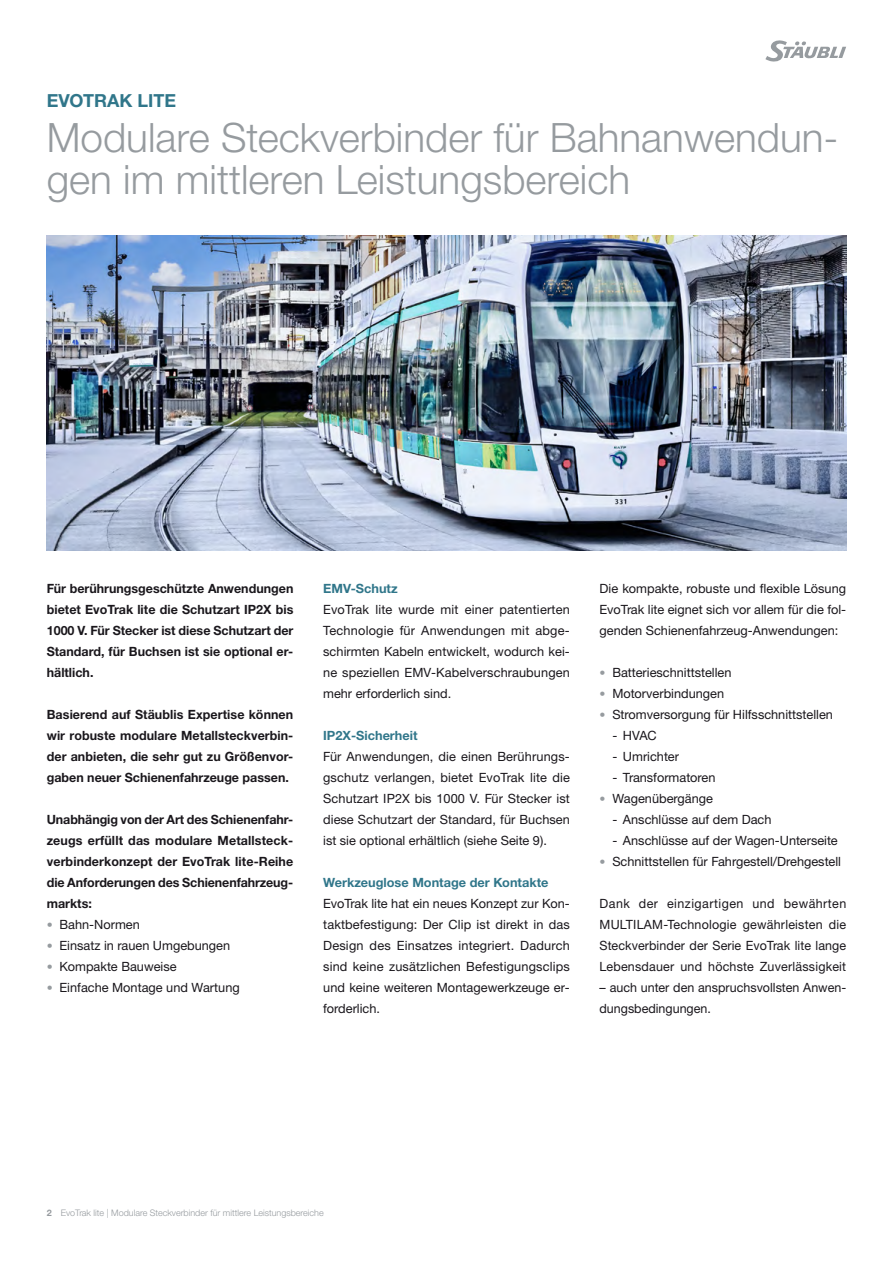
<style>
.page{position:relative;width:893px;height:1263px;background:#fff}
.page>*{position:absolute;margin:0;border:0;box-sizing:border-box;transform-origin:0 0}
.Headline_Inside_DE{font:300 40.5px/42px "Helvetica Neue LTW1 G";color:#969b9f}
.Capture_Kicker_Inside_DE{font:700 18px "Helvetica Neue LTW1 G";color:#30768a}
.RunningText_Inside_DE{font:12.75px/21px "Helvetica Neue LTW1 G";color:#1a171c;text-align:justify}
.RunningText_Inside_DE-2{font:700 12.75px/21px "Helvetica Neue LTW1 G";color:#1a171c;text-align:justify}
.SubHeadRunningText_Inside_DE{font:700 12.75px "Helvetica Neue LTW1 G";color:#30768a}
.t1{font:300 9px "Helvetica Neue LTW1 G";color:#969b9f}
.s1{font-weight:300;font-size:12px;color:#969b9f}
.s2{font-weight:700}
</style>
<div class="page">
<svg style="left:765px;top:40px;width:81px;height:22px"></svg>
<img style="left:47px;top:236px;width:799px;height:315px">
<p class="Capture_Kicker_Inside_DE" style="left:47px;top:89px;width:131px">EVOTRAK LITE</p>
<p class="Headline_Inside_DE" style="left:47px;top:116px;width:793px">Modulare Steckverbinder für Bahnanwendun&shy;gen im mittleren Leistungsbereich</p>
<p class="RunningText_Inside_DE-2" style="left:47px;top:578px;width:248px">Für berührungsgeschützte Anwendungen bietet EvoTrak lite die Schutzart IP2X bis 1000 V. Für Stecker ist diese Schutzart der Standard, für Buchsen ist sie optional er&shy;hältlich.</p>
<p class="RunningText_Inside_DE-2" style="left:47px;top:704px;width:248px">Basierend auf Stäublis Expertise können wir robuste modulare Metallsteckverbin&shy;der anbieten, die sehr gut zu Größenvor&shy;gaben neuer Schienenfahrzeuge passen.</p>
<p class="RunningText_Inside_DE-2" style="left:47px;top:809px;width:248px">Unabhängig von der Art des Schienenfahr&shy;zeugs erfüllt das modulare Metallsteck&shy;verbinderkonzept der EvoTrak lite-Reihe die Anforderungen des Schienenfahrzeug&shy;markts:</p>
<p class="RunningText_Inside_DE" style="left:47px;top:914px;width:95px"><span class="s1">•</span> Bahn-Normen</p>
<p class="RunningText_Inside_DE" style="left:47px;top:935px;width:185px"><span class="s1">•</span> Einsatz in rauen Umgebungen</p>
<p class="RunningText_Inside_DE" style="left:47px;top:956px;width:131px"><span class="s1">•</span> Kompakte Bauweise</p>
<p class="RunningText_Inside_DE" style="left:47px;top:977px;width:195px"><span class="s1">•</span> Einfache Montage und Wartung</p>
<p class="SubHeadRunningText_Inside_DE" style="left:323px;top:580px;width:76px">EMV-Schutz</p>
<p class="RunningText_Inside_DE" style="left:323px;top:599px;width:248px">EvoTrak lite wurde mit einer patentierten Technologie für Anwendungen mit abge&shy;schirmten Kabeln entwickelt, wodurch kei&shy;ne speziellen EMV-Kabelverschraubungen mehr erforderlich sind.</p>
<p class="SubHeadRunningText_Inside_DE" style="left:323px;top:727px;width:96px">IP2X-Sicherheit</p>
<p class="RunningText_Inside_DE" style="left:323px;top:746px;width:248px">Für Anwendungen, die einen Berührungs&shy;gschutz verlangen, bietet EvoTrak lite die Schutzart IP2X bis 1000 V. Für Stecker ist diese Schutzart der Standard, für Buchsen ist sie optional erhältlich (siehe Seite 9).</p>
<p class="SubHeadRunningText_Inside_DE" style="left:323px;top:874px;width:227px">Werkzeuglose Montage der Kontakte</p>
<p class="RunningText_Inside_DE" style="left:323px;top:893px;width:248px">EvoTrak lite hat ein neues Konzept zur Kon&shy;taktbefestigung: Der Clip ist direkt in das Design des Einsatzes integriert. Dadurch sind keine zusätzlichen Befestigungsclips und keine weiteren Montagewerkzeuge er&shy;forderlich.</p>
<p class="RunningText_Inside_DE" style="left:600px;top:578px;width:248px">Die kompakte, robuste und flexible Lösung EvoTrak lite eignet sich vor allem für die fol&shy;genden Schienenfahrzeug-Anwendungen:</p>
<p class="RunningText_Inside_DE" style="left:600px;top:662px;width:133px"><span class="s1">•</span> Batterieschnittstellen</p>
<p class="RunningText_Inside_DE" style="left:600px;top:683px;width:126px"><span class="s1">•</span> Motorverbindungen</p>
<p class="RunningText_Inside_DE" style="left:600px;top:704px;width:235px"><span class="s1">•</span> Stromversorgung für Hilfsschnittstellen</p>
<p class="RunningText_Inside_DE" style="left:612px;top:725px;width:46px">- HVAC</p>
<p class="RunningText_Inside_DE" style="left:612px;top:746px;width:68px">- Umrichter</p>
<p class="RunningText_Inside_DE" style="left:612px;top:767px;width:105px">- Transformatoren</p>
<p class="RunningText_Inside_DE" style="left:600px;top:788px;width:115px"><span class="s1">•</span> Wagenübergänge</p>
<p class="RunningText_Inside_DE" style="left:612px;top:809px;width:161px">- Anschlüsse auf dem Dach</p>
<p class="RunningText_Inside_DE" style="left:612px;top:830px;width:227px">- Anschlüsse auf der Wagen-Unterseite</p>
<p class="RunningText_Inside_DE" style="left:600px;top:851px;width:243px"><span class="s1">•</span> Schnittstellen für Fahrgestell/Drehgestell</p>
<p class="RunningText_Inside_DE" style="left:600px;top:893px;width:248px">Dank der einzigartigen und bewährten MULTILAM-Technologie gewährleisten die Steckverbinder der Serie EvoTrak lite lange Lebensdauer und höchste Zuverlässigkeit</p>
<p class="RunningText_Inside_DE" style="left:600px;top:977px;width:248px">– auch unter den anspruchsvollsten Anwen&shy;dungsbedingungen.</p>
<p class="t1" style="left:47px;top:1207px;width:278px"><span class="s2">2</span> EvoTrak lite | Modulare Steckverbinder für mittlere Leistungsbereiche</p>
</div>
